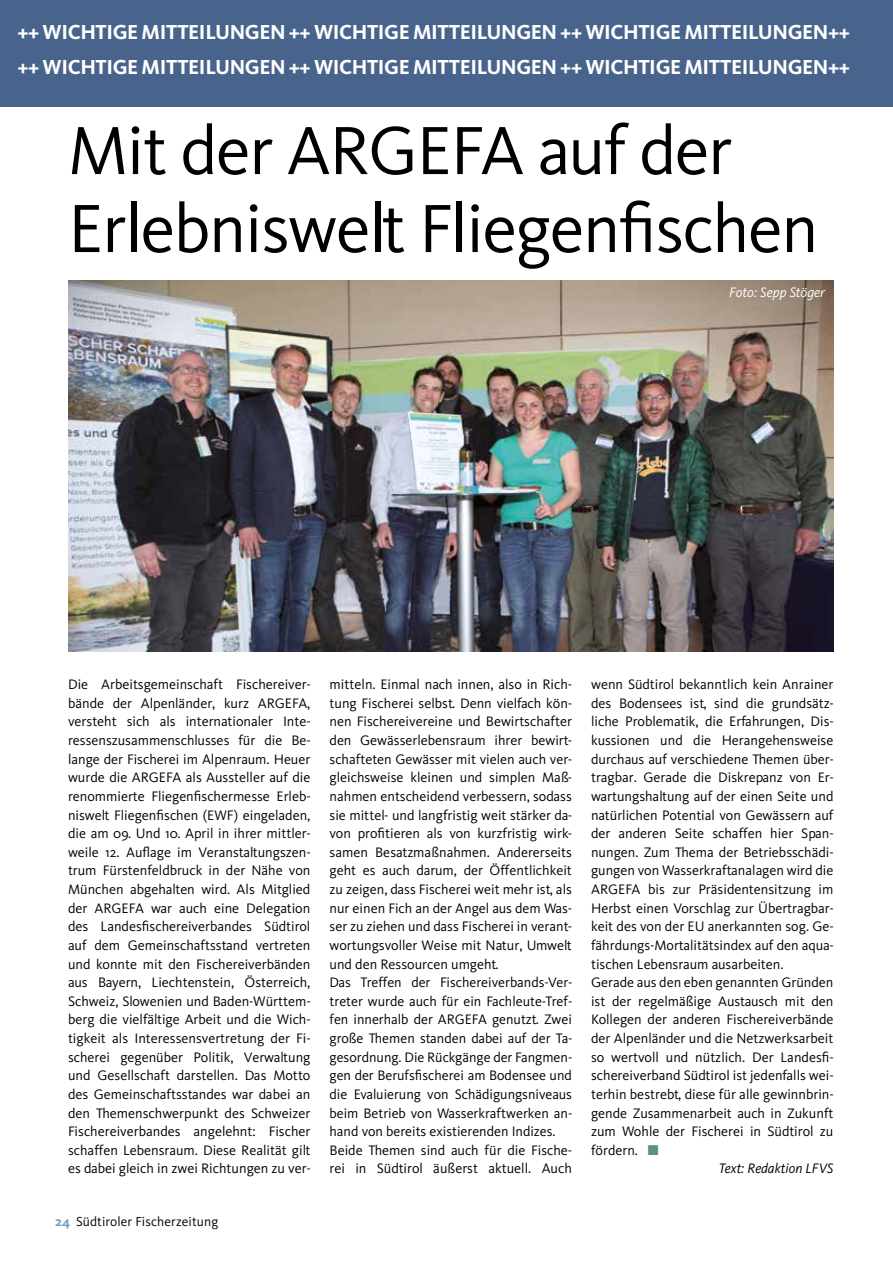
<style>
.page{position:relative;width:893px;height:1263px;background:#fff}
.page>*{position:absolute;margin:0;border:0;box-sizing:border-box;transform-origin:0 0}
.t1{font:70.5px/78px "Kievit";letter-spacing:-.02em;color:#000}
.t2{font:700 21px/34.5px "Kievit";letter-spacing:-.02em;color:#fff}
.t3{font:14.25px/18.6px "Kievit";color:#000;text-align:justify}
.t4{font:italic 14.25px "Kievit";color:#000}
.t5{font:italic 14.25px "Kievit";color:#fff}
.t6{font:13.5px "Kievit";letter-spacing:.01em;color:#000}
.s1{font-weight:700;color:#719dc6}
.s2{color:#589188}
</style>
<div class="page">
<div style="left:0;top:0;width:893px;height:106px;background:#49648c"></div>
<img style="left:68px;top:281px;width:765px;height:371px">
<h2 class="t2" style="left:17px;top:15px;width:834px">++ WICHTIGE MITTEILUNGEN ++ WICHTIGE MITTEILUNGEN ++ WICHTIGE MITTEILUNGEN++ ++ WICHTIGE MITTEILUNGEN ++ WICHTIGE MITTEILUNGEN ++ WICHTIGE MITTEILUNGEN++</h2>
<h1 class="t1" style="left:68px;top:112px;width:752px">Mit der ARGEFA auf der<br>Erlebniswelt Fliegenfischen</h1>
<p class="t5" style="left:729px;top:284px;width:98px">Foto: Sepp Stöger</p>
<p class="t3" style="left:68px;top:675px;width:244px">Die Arbeitsgemeinschaft Fischereiver&shy;bände der Alpenländer, kurz ARGEFA, versteht sich als internationaler Inte&shy;ressenszusammenschlusses für die Be&shy;lange der Fischerei im Alpenraum. Heuer wurde die ARGEFA als Aussteller auf die renommierte Fliegenfischermesse Erleb&shy;niswelt Fliegenfischen (EWF) eingeladen, die am 09. Und 10. April in ihrer mittler&shy;weile 12. Auflage im Veranstaltungszen&shy;trum Fürstenfeldbruck in der Nähe von München abgehalten wird. Als Mitglied der ARGEFA war auch eine Delegation des Landesfischereiverbandes Südtirol auf dem Gemeinschaftsstand vertreten und konnte mit den Fischereiverbänden aus Bayern, Liechtenstein, Österreich, Schweiz, Slowenien und Baden-Württem&shy;berg die vielfältige Arbeit und die Wich&shy;tigkeit als Interessensvertretung der Fi&shy;scherei gegenüber Politik, Verwaltung und Gesellschaft darstellen. Das Motto des Gemeinschaftsstandes war dabei an den Themenschwerpunkt des Schweizer Fischereiverbandes angelehnt: Fischer schaffen Lebensraum. Diese Realität gilt es dabei gleich in zwei Richtungen zu ver-</p>
<p class="t6" style="left:55px;top:1214px;width:165px"><span class="s1">24</span> Südtiroler Fischerzeitung</p>
<p class="t3" style="left:330px;top:675px;width:244px;text-align:left">mitteln. Einmal nach innen, also in Rich&shy;tung Fischerei selbst. Denn vielfach kön&shy;nen Fischereivereine und Bewirtschafter den Gewässerlebensraum ihrer bewirt&shy;schafteten Gewässer mit vielen auch ver&shy;gleichsweise kleinen und simplen Maß&shy;nahmen entscheidend verbessern, sodass sie mittel- und langfristig weit stärker da&shy;von profitieren als von kurzfristig wirk&shy;samen Besatzmaßnahmen. Andererseits geht es auch darum, der Öffentlichkeit zu zeigen, dass Fischerei weit mehr ist, als nur einen Fich an der Angel aus dem Was&shy;ser zu ziehen und dass Fischerei in verant&shy;wortungsvoller Weise mit Natur, Umwelt und den Ressourcen umgeht.<br>Das Treffen der Fischereiverbands-Ver&shy;treter wurde auch für ein Fachleute-Tref&shy;fen innerhalb der ARGEFA genutzt. Zwei große Themen standen dabei auf der Ta&shy;gesordnung. Die Rückgänge der Fangmen&shy;gen der Berufsfischerei am Bodensee und die Evaluierung von Schädigungsniveaus beim Betrieb von Wasserkraftwerken an&shy;hand von bereits existierenden Indizes.<br>Beide Themen sind auch für die Fische&shy;rei in Südtirol äußerst aktuell. Auch</p>
<p class="t3" style="left:591px;top:675px;width:244px">wenn Südtirol bekanntlich kein Anrainer</p>
<p class="t3" style="left:591px;top:694px;width:244px">des Bodensees ist, sind die grundsätz-</p>
<p class="t3" style="left:591px;top:712px;width:244px">liche Problematik, die Erfahrungen, Dis-</p>
<p class="t3" style="left:591px;top:731px;width:244px">kussionen und die Herangehensweise</p>
<p class="t3" style="left:591px;top:750px;width:244px">durchaus auf verschiedene Themen über-</p>
<p class="t3" style="left:591px;top:768px;width:244px">tragbar. Gerade die Diskrepanz von Er-</p>
<p class="t3" style="left:591px;top:787px;width:244px">wartungshaltung auf der einen Seite und</p>
<p class="t3" style="left:591px;top:806px;width:244px">natürlichen Potential von Gewässern auf</p>
<p class="t3" style="left:591px;top:824px;width:244px">der anderen Seite schaffen hier Span-</p>
<p class="t3" style="left:591px;top:843px;width:244px">nungen. Zum Thema der Betriebsschädi-</p>
<p class="t3" style="left:591px;top:861px;width:244px">gungen von Wasserkraftanalagen wird die</p>
<p class="t3" style="left:591px;top:880px;width:244px">ARGEFA bis zur Präsidentensitzung im</p>
<p class="t3" style="left:591px;top:899px;width:244px">Herbst einen Vorschlag zur Übertragbar-</p>
<p class="t3" style="left:591px;top:917px;width:244px">keit des von der EU anerkannten sog. Ge-</p>
<p class="t3" style="left:591px;top:936px;width:244px">fährdungs-Mortalitätsindex auf den aqua-</p>
<p class="t3" style="left:591px;top:955px;width:194px">tischen Lebensraum ausarbeiten.</p>
<p class="t3" style="left:591px;top:973px;width:244px">Gerade aus den eben genannten Gründen</p>
<p class="t3" style="left:591px;top:992px;width:244px">ist der regelmäßige Austausch mit den</p>
<p class="t3" style="left:591px;top:1010px;width:244px">Kollegen der anderen Fischereiverbände</p>
<p class="t3" style="left:591px;top:1029px;width:244px">der Alpenländer und die Netzwerksarbeit</p>
<p class="t3" style="left:591px;top:1048px;width:244px">so wertvoll und nützlich. Der Landesfi-</p>
<p class="t3" style="left:591px;top:1066px;width:244px">schereiverband Südtirol ist jedenfalls wei-</p>
<p class="t3" style="left:591px;top:1085px;width:244px">terhin bestrebt, diese für alle gewinnbrin-</p>
<p class="t3" style="left:591px;top:1104px;width:244px">gende Zusammenarbeit auch in Zukunft</p>
<p class="t3" style="left:591px;top:1122px;width:244px">zum Wohle der Fischerei in Südtirol zu</p>
<p class="t3" style="left:591px;top:1141px;width:69px">fördern. <span class="s2">■</span></p>
<p class="t4" style="left:719px;top:1160px;width:116px">Text: Redaktion LFVS</p>
</div>
